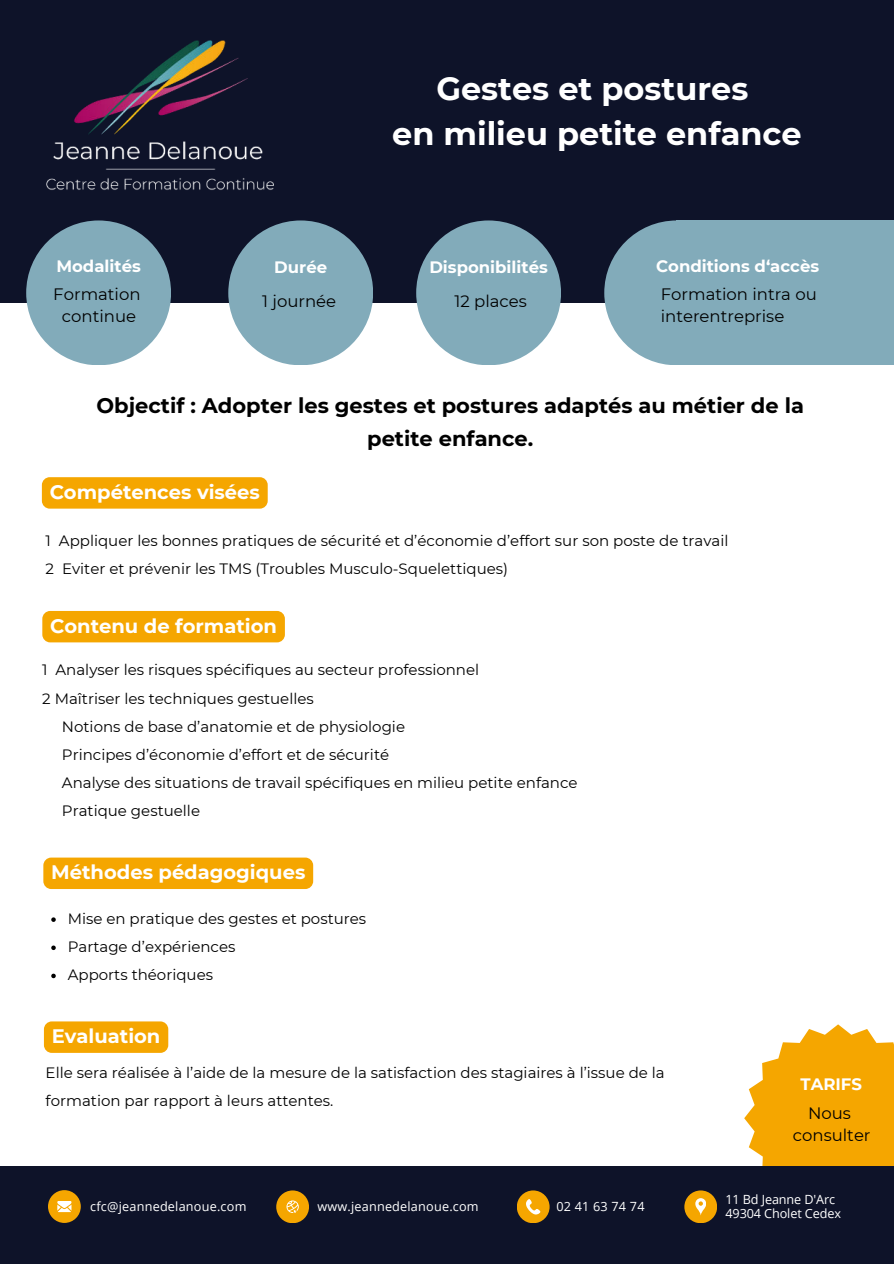
<style>
.page{position:relative;width:894px;height:1264px;background:#fff}
.page>*{position:absolute;margin:0;border:0;box-sizing:border-box;transform-origin:0 0}
.t1{font:700 31.95px/45px "Montserrat";color:#fff;text-align:center}
.t2{font:700 21px/33.8px "Montserrat";color:#000;text-align:center}
.t3{font:700 19.5px "Montserrat";color:#fff}
.t4{font:16.5px/22.5px "Montserrat";color:#000;text-align:center}
.t5{font:700 16.5px "Montserrat";color:#fff}
.t6{font:15px/28.2px "Montserrat";color:#000}
.t7{font:12.6px "Open Sans";letter-spacing:.015em;color:#fff}
.t8{font:12.6px/14.7px "Open Sans";letter-spacing:-.01em;color:#fff}
</style>
<div class="page">
<div style="left:0;top:0;width:893px;height:303px;background:#0e1329"></div>
<img style="left:46px;top:168px;width:227px;height:22px">
<div style="left:26px;top:220px;width:145px;height:145px;background:#82abba;border-radius:50%"></div>
<div style="left:416px;top:220px;width:145px;height:145px;background:#82abba;border-radius:50%"></div>
<div style="left:228px;top:220px;width:145px;height:145px;background:#82abba;border-radius:50%"></div>
<div style="left:604px;top:220px;width:145px;height:145px;background:#82abba;border-radius:50%"></div>
<div style="left:676px;top:220px;width:217px;height:145px;background:#82abba"></div>
<svg style="left:744px;top:1024px;width:149px;height:142px"></svg>
<div style="left:0;top:1166px;width:893px;height:97px;background:#0e1329"></div>
<div style="left:516px;top:1190px;width:33px;height:33px;background:#f5a600;border-radius:50%"></div>
<svg style="left:526px;top:1199px;width:14px;height:15px"></svg>
<div style="left:48px;top:1190px;width:33px;height:32px;background:#f5a600;border-radius:50%"></div>
<svg style="left:57px;top:1201px;width:14px;height:11px"></svg>
<div style="left:276px;top:1190px;width:33px;height:33px;background:#f5a600;border-radius:50%"></div>
<svg style="left:286px;top:1200px;width:13px;height:13px"></svg>
<div style="left:684px;top:1190px;width:33px;height:33px;background:#f5a600;border-radius:50%"></div>
<svg style="left:695px;top:1198px;width:11px;height:17px"></svg>
<img style="left:53px;top:40px;width:209px;height:120px">
<svg style="left:51px;top:917px;width:5px;height:4px"></svg>
<svg style="left:51px;top:945px;width:5px;height:5px"></svg>
<svg style="left:51px;top:973px;width:5px;height:5px"></svg>
<div style="left:42px;top:477px;width:225px;height:31px;background:#f5a600;border-radius:8px"></div>
<div style="left:42px;top:611px;width:243px;height:31px;background:#f5a600;border-radius:8px"></div>
<div style="left:43px;top:857px;width:270px;height:32px;background:#f5a600;border-radius:8px"></div>
<div style="left:44px;top:1021px;width:124px;height:31px;background:#f5a600;border-radius:8px"></div>
<p class="t5" style="left:56px;top:254px;width:86px">Modalités</p>
<p class="t4" style="left:53px;top:282px;width:89px">Formation continue</p>
<p class="t5" style="left:274px;top:255px;width:54px">Durée</p>
<p class="t4" style="left:262px;top:289px;width:75px">1 journée</p>
<h1 class="t1" style="left:392px;top:65px;width:411px">Gestes et postures<br>en milieu petite enfance</h1>
<p class="t5" style="left:429px;top:255px;width:120px">Disponibilités</p>
<p class="t4" style="left:454px;top:289px;width:74px">12 places</p>
<p class="t5" style="left:656px;top:254px;width:164px">Conditions d‘accès</p>
<p class="t4" style="left:660px;top:282px;width:157px;text-align:left">Formation intra ou interentreprise</p>
<h2 class="t2" style="left:96px;top:387px;width:708px">Objectif : Adopter les gestes et postures adaptés au métier de la petite enfance.</h2>
<h3 class="t3" style="left:50px;top:478px;width:212px">Compétences visées</h3>
<p class="t6" style="left:46px;top:526px;width:684px">1 Appliquer les bonnes pratiques de sécurité et d’économie d’effort sur son poste de travail<br>2 Eviter et prévenir les TMS (Troubles Musculo-Squelettiques)</p>
<h3 class="t3" style="left:50px;top:612px;width:228px">Contenu de formation</h3>
<p class="t6" style="left:42px;top:655px;width:438px">1 Analyser les risques spécifiques au secteur professionnel</p>
<p class="t6" style="left:42px;top:683px;width:273px">2 Maîtriser les techniques gestuelles</p>
<p class="t6" style="left:62px;top:711px;width:344px">Notions de base d’anatomie et de physiologie</p>
<p class="t6" style="left:62px;top:739px;width:328px">Principes d’économie d’effort et de sécurité</p>
<p class="t6" style="left:62px;top:768px;width:517px">Analyse des situations de travail spécifiques en milieu petite enfance</p>
<p class="t6" style="left:62px;top:796px;width:140px">Pratique gestuelle</p>
<h3 class="t3" style="left:51px;top:858px;width:255px">Méthodes pédagogiques</h3>
<p class="t6" style="left:68px;top:904px;width:300px">Mise en pratique des gestes et postures<br>Partage d’expériences<br>Apports théoriques</p>
<h3 class="t3" style="left:52px;top:1022px;width:110px">Evaluation</h3>
<p class="t6" style="left:46px;top:1057px;width:620px">Elle sera réalisée à l’aide de la mesure de la satisfaction des stagiaires à l’issue de la formation par rapport à leurs attentes.</p>
<p class="t5" style="left:800px;top:1072px;width:63px">TARIFS</p>
<p class="t4" style="left:792px;top:1100px;width:79px">Nous consulter</p>
<p class="t7" style="left:90px;top:1197px;width:158px">cfc@jeannedelanoue.com</p>
<p class="t7" style="left:317px;top:1197px;width:163px">www.jeannedelanoue.com</p>
<p class="t8" style="left:725px;top:1191px;width:117px">11 Bd Jeanne D'Arc<br>49304 Cholet Cedex</p>
<p class="t7" style="left:556px;top:1197px;width:90px">02 41 63 74 74</p>
</div>
